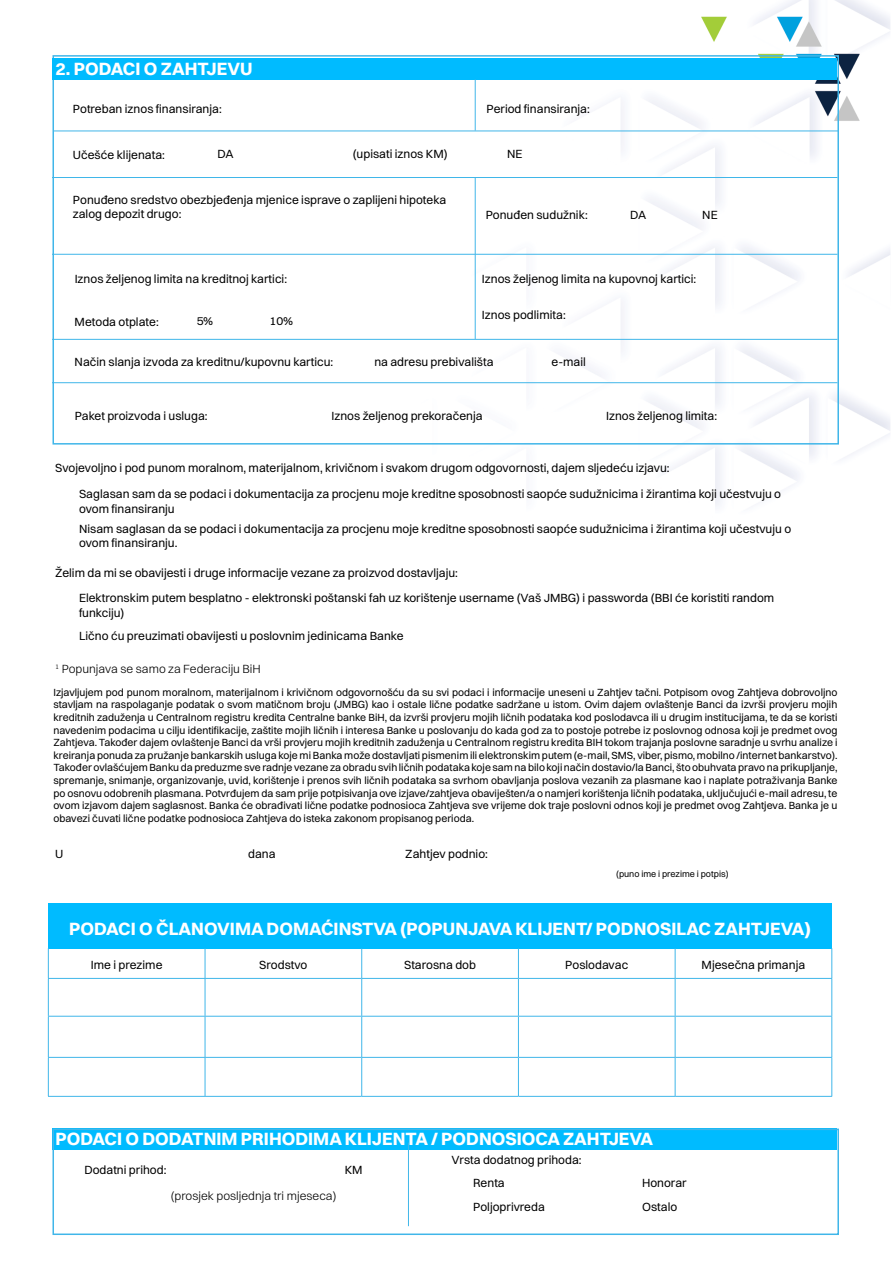
<style>
.page{position:relative;width:893px;height:1263px;background:#fff}
.page>*{position:absolute;margin:0;border:0;box-sizing:border-box;transform-origin:0 0}
.t1{font:700 18px "Switzer";color:#fff}
.t2{font:12px/14.4px "Switzer";color:#000}
.t3{font:300 12px "Switzer";color:#000}
.t4{font:10.5px/12.6px "Switzer";color:#000;text-align:justify}
.t5{font:9px "Switzer";color:#000}
</style>
<div class="page">
<img style="left:47px;top:0;width:844px;height:1227px">
<div style="left:52px;top:55px;width:787px;height:390px;border:2px solid #40b6e9"></div>
<div style="left:52px;top:58px;width:785px;height:21px;background:#0bf"></div>
<hr style="left:53px;top:131px;width:786px;height:1px;background:#40b6e9">
<hr style="left:52px;top:177px;width:785px;height:1px;background:#40b6e9">
<hr style="left:52px;top:254px;width:785px;height:1px;background:#40b6e9">
<hr style="left:52px;top:339px;width:785px;height:1px;background:#40b6e9">
<hr style="left:52px;top:382px;width:785px;height:1px;background:#40b6e9">
<hr style="left:475px;top:79px;width:1px;height:52px;background:#40b6e9">
<hr style="left:475px;top:178px;width:1px;height:77px;background:#40b6e9">
<hr style="left:475px;top:255px;width:1px;height:84px;background:#40b6e9">
<div style="left:48px;top:903px;width:784px;height:45px;background:#0bf"></div>
<hr style="left:831px;top:1058px;width:1px;height:38px;background:#40b6e9">
<hr style="left:675px;top:1096px;width:157px;height:1px;background:#40b6e9">
<hr style="left:675px;top:948px;width:1px;height:30px;background:#40b6e9">
<hr style="left:675px;top:979px;width:1px;height:37px;background:#40b6e9">
<hr style="left:675px;top:1016px;width:1px;height:41px;background:#40b6e9">
<hr style="left:675px;top:1058px;width:1px;height:38px;background:#40b6e9">
<hr style="left:205px;top:1096px;width:157px;height:1px;background:#40b6e9">
<hr style="left:518px;top:1096px;width:157px;height:1px;background:#40b6e9">
<hr style="left:361px;top:948px;width:1px;height:30px;background:#40b6e9">
<hr style="left:518px;top:948px;width:1px;height:30px;background:#40b6e9">
<hr style="left:361px;top:979px;width:1px;height:37px;background:#40b6e9">
<hr style="left:518px;top:979px;width:1px;height:37px;background:#40b6e9">
<hr style="left:361px;top:1016px;width:1px;height:41px;background:#40b6e9">
<hr style="left:518px;top:1016px;width:1px;height:41px;background:#40b6e9">
<hr style="left:361px;top:1058px;width:1px;height:38px;background:#40b6e9">
<hr style="left:518px;top:1058px;width:1px;height:38px;background:#40b6e9">
<hr style="left:362px;top:1096px;width:156px;height:1px;background:#40b6e9">
<hr style="left:48px;top:978px;width:157px;height:1px;background:#40b6e9">
<hr style="left:205px;top:978px;width:157px;height:1px;background:#40b6e9">
<hr style="left:362px;top:978px;width:156px;height:1px;background:#40b6e9">
<hr style="left:518px;top:978px;width:157px;height:1px;background:#40b6e9">
<hr style="left:675px;top:978px;width:157px;height:1px;background:#40b6e9">
<hr style="left:831px;top:1016px;width:1px;height:41px;background:#40b6e9">
<hr style="left:48px;top:1057px;width:157px;height:1px;background:#40b6e9">
<hr style="left:205px;top:1057px;width:157px;height:1px;background:#40b6e9">
<hr style="left:362px;top:1057px;width:156px;height:1px;background:#40b6e9">
<hr style="left:518px;top:1057px;width:157px;height:1px;background:#40b6e9">
<hr style="left:675px;top:1057px;width:157px;height:1px;background:#40b6e9">
<hr style="left:831px;top:948px;width:1px;height:30px;background:#40b6e9">
<hr style="left:831px;top:979px;width:1px;height:37px;background:#40b6e9">
<hr style="left:48px;top:1016px;width:157px;height:1px;background:#40b6e9">
<hr style="left:205px;top:1016px;width:157px;height:1px;background:#40b6e9">
<hr style="left:362px;top:1016px;width:156px;height:1px;background:#40b6e9">
<hr style="left:518px;top:1016px;width:157px;height:1px;background:#40b6e9">
<hr style="left:675px;top:1016px;width:157px;height:1px;background:#40b6e9">
<hr style="left:48px;top:948px;width:1px;height:30px;background:#40b6e9">
<hr style="left:205px;top:948px;width:1px;height:30px;background:#40b6e9">
<hr style="left:48px;top:979px;width:1px;height:37px;background:#40b6e9">
<hr style="left:205px;top:979px;width:1px;height:37px;background:#40b6e9">
<hr style="left:48px;top:1016px;width:1px;height:41px;background:#40b6e9">
<hr style="left:205px;top:1016px;width:1px;height:41px;background:#40b6e9">
<hr style="left:48px;top:1058px;width:1px;height:38px;background:#40b6e9">
<hr style="left:205px;top:1058px;width:1px;height:38px;background:#40b6e9">
<hr style="left:48px;top:1096px;width:157px;height:1px;background:#40b6e9">
<div style="left:52px;top:1128px;width:785px;height:22px;background:#0bf"></div>
<hr style="left:408px;top:1142px;width:1px;height:84px;background:#40b6e9">
<div style="left:52px;top:1128px;width:787px;height:107px;border:2px solid #40b6e9"></div>
<h1 class="t1" style="left:56px;top:57px;width:198px">2. PODACI O ZAHTJEVU</h1>
<p class="t2" style="left:73px;top:102px;width:150px">Potreban iznos finansiranja:</p>
<p class="t2" style="left:486px;top:102px;width:105px">Period finansiranja:</p>
<p class="t2" style="left:73px;top:147px;width:94px">Učešće klijenata:</p>
<p class="t2" style="left:353px;top:147px;width:96px">(upisati iznos KM)</p>
<p class="t2" style="left:217px;top:147px;width:18px">DA</p>
<p class="t2" style="left:507px;top:147px;width:17px">NE</p>
<p class="t2" style="left:73px;top:192px;width:375px">Ponuđeno sredstvo obezbjeđenja mjenice isprave o zaplijeni hipoteka zalog depozit drugo:</p>
<p class="t2" style="left:486px;top:207px;width:104px">Ponuđen sudužnik:</p>
<p class="t2" style="left:630px;top:207px;width:18px">DA</p>
<p class="t2" style="left:702px;top:207px;width:17px">NE</p>
<p class="t2" style="left:75px;top:271px;width:214px">Iznos željenog limita na kreditnoj kartici:</p>
<p class="t2" style="left:75px;top:314px;width:86px">Metoda otplate:</p>
<p class="t2" style="left:197px;top:314px;width:18px">5%</p>
<p class="t2" style="left:270px;top:314px;width:25px">10%</p>
<p class="t2" style="left:75px;top:354px;width:260px">Način slanja izvoda za kreditnu/kupovnu karticu:</p>
<p class="t2" style="left:482px;top:271px;width:216px">Iznos željenog limita na kupovnoj kartici:</p>
<p class="t2" style="left:482px;top:307px;width:85px">Iznos podlimita:</p>
<p class="t2" style="left:374px;top:354px;width:121px">na adresu prebivališta</p>
<p class="t2" style="left:551px;top:354px;width:36px">e-mail</p>
<p class="t2" style="left:75px;top:408px;width:134px">Paket proizvoda i usluga:</p>
<p class="t2" style="left:331px;top:408px;width:153px">Iznos željenog prekoračenja</p>
<p class="t2" style="left:606px;top:408px;width:113px">Iznos željenog limita:</p>
<p class="t2" style="left:55px;top:461px;width:616px">Svojevoljno i pod punom moralnom, materijalnom, krivičnom i svakom drugom odgovornosti, dajem sljedeću izjavu:</p>
<p class="t2" style="left:79px;top:487px;width:704px">Saglasan sam da se podaci i dokumentacija za procjenu moje kreditne sposobnosti saopće sudužnicima i žirantima koji učestvuju o ovom finansiranju</p>
<p class="t2" style="left:79px;top:521px;width:714px">Nisam saglasan da se podaci i dokumentacija za procjenu moje kreditne sposobnosti saopće sudužnicima i žirantima koji učestvuju o ovom finansiranju.</p>
<p class="t2" style="left:55px;top:566px;width:404px">Želim da mi se obavijesti i druge informacije vezane za proizvod dostavljaju:</p>
<p class="t2" style="left:79px;top:591px;width:697px">Elektronskim putem besplatno - elektronski poštanski fah uz korištenje username (Vaš JMBG) i passworda (BBI će koristiti random funkciju)</p>
<p class="t2" style="left:79px;top:628px;width:326px">Lično ću preuzimati obavijesti u poslovnim jedinicama Banke</p>
<p class="t3" style="left:55px;top:662px;width:207px"><sup>1</sup> Popunjava se samo za Federaciju BiH</p>
<p class="t4" style="left:53px;top:686px;width:786px">Izjavljujem pod punom moralnom, materijalnom i krivičnom odgovornošću da su svi podaci i informacije uneseni u Zahtjev tačni. Potpisom ovog Zahtjeva dobrovoljno stavljam na raspolaganje podatak o svom matičnom broju (JMBG) kao i ostale lične podatke sadržane u istom. Ovim dajem ovlaštenje Banci da izvrši provjeru mojih kreditnih zaduženja u Centralnom registru kredita Centralne banke BiH, da izvrši provjeru mojih ličnih podataka kod poslodavca ili u drugim institucijama, te da se koristi navedenim podacima u cilju identifikacije, zaštite mojih ličnih i interesa Banke u poslovanju do kada god za to postoje potrebe iz poslovnog odnosa koji je predmet ovog Zahtjeva. Također dajem ovlaštenje Banci da vrši provjeru mojih kreditnih zaduženja u Centralnom registru kredita BIH tokom trajanja poslovne saradnje u svrhu analize i kreiranja ponuda za pružanje bankarskih usluga koje mi Banka može dostavljati pismenim ili elektronskim putem (e-mail, SMS, viber, pismo, mobilno /internet bankarstvo).<br>Također ovlašćujem Banku da preduzme sve radnje vezane za obradu svih ličnih podataka koje sam na bilo koji način dostavio/la Banci, što obuhvata pravo na prikupljanje, spremanje, snimanje, organizovanje, uvid, korištenje i prenos svih ličnih podataka sa svrhom obavljanja poslova vezanih za plasmane kao i naplate potraživanja Banke po osnovu odobrenih plasmana. Potvrđujem da sam prije potpisivanja ove izjave/zahtjeva obaviješten/a o namjeri korištenja ličnih podataka, uključujući e-mail adresu, te ovom izjavom dajem saglasnost. Banka će obrađivati lične podatke podnosioca Zahtjeva sve vrijeme dok traje poslovni odnos koji je predmet ovog Zahtjeva. Banka je u obavezi čuvati lične podatke podnosioca Zahtjeva do isteka zakonom propisanog perioda.</p>
<p class="t2" style="left:55px;top:847px;width:10px">U</p>
<p class="t2" style="left:248px;top:847px;width:29px">dana</p>
<p class="t2" style="left:405px;top:847px;width:84px">Zahtjev podnio:</p>
<p class="t5" style="left:616px;top:868px;width:114px">(puno ime i prezime i potpis)</p>
<h1 class="t1" style="left:69px;top:917px;width:743px">PODACI O ČLANOVIMA DOMAĆINSTVA (POPUNJAVA KLIJENT/ PODNOSILAC ZAHTJEVA)</h1>
<p class="t2" style="left:91px;top:958px;width:73px">Ime i prezime</p>
<p class="t2" style="left:259px;top:958px;width:50px">Srodstvo</p>
<p class="t2" style="left:404px;top:958px;width:73px">Starosna dob</p>
<p class="t2" style="left:565px;top:958px;width:65px">Poslodavac</p>
<p class="t2" style="left:702px;top:958px;width:105px">Mjesečna primanja</p>
<h1 class="t1" style="left:56px;top:1128px;width:599px">PODACI O DODATNIM PRIHODIMA KLIJENTA / PODNOSIOCA ZAHTJEVA</h1>
<p class="t2" style="left:84px;top:1162px;width:84px">Dodatni prihod:</p>
<p class="t3" style="left:171px;top:1189px;width:167px">(prosjek posljednja tri mjeseca)</p>
<p class="t2" style="left:345px;top:1162px;width:19px">KM</p>
<p class="t2" style="left:473px;top:1147px;width:110px;line-height:23.7px;text-indent:-22px">Vrsta dodatnog prihoda:<br>Renta</p>
<p class="t2" style="left:642px;top:1176px;width:46px">Honorar</p>
<p class="t2" style="left:473px;top:1199px;width:73px">Poljoprivreda</p>
<p class="t2" style="left:642px;top:1199px;width:37px">Ostalo</p>
</div>
